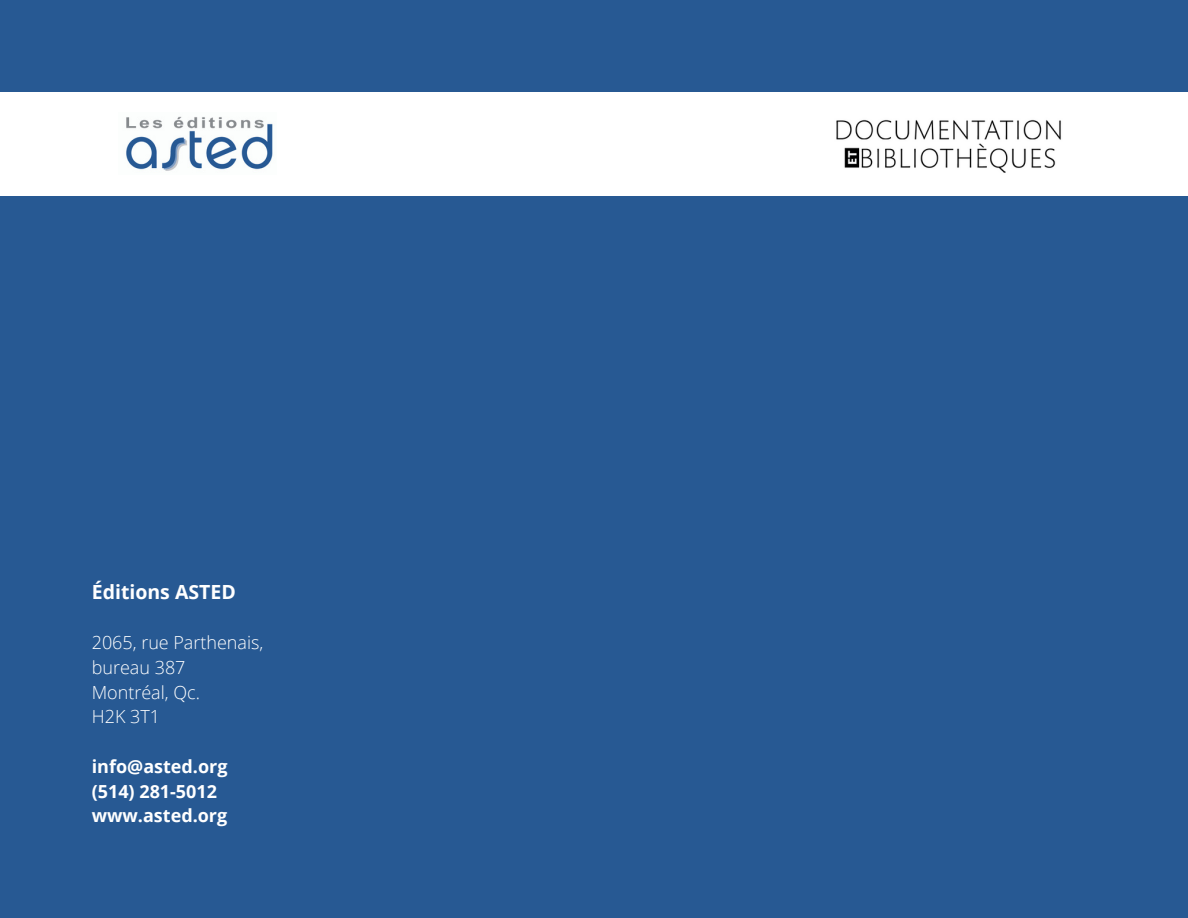
<style>
.page{position:relative;width:1188px;height:918px;background:#275993}
.page>*{position:absolute;margin:0;border:0;box-sizing:border-box;transform-origin:0 0}
.t1{font:700 19.5px "Open Sans";color:#fff}
.t2{font:300 18px/24.8px "Open Sans";color:#fff}
.t3{font:700 18px/24.8px "Open Sans";color:#fff}
</style>
<div class="page">
<div style="left:0;top:92px;width:1188px;height:104px;background:#fff"></div>
<img style="left:126px;top:116px;width:147px;height:55px">
<img style="left:836px;top:119px;width:225px;height:54px">
<p class="t1" style="left:92px;top:578px;width:146px">Éditions ASTED</p>
<p class="t2" style="left:92px;top:630px;width:173px">2065, rue Parthenais, bureau 387<br>Montréal, Qc.<br>H2K 3T1</p>
<p class="t3" style="left:92px;top:754px;width:137px">info@asted.org (514) 281-5012 www.asted.org</p>
</div>
